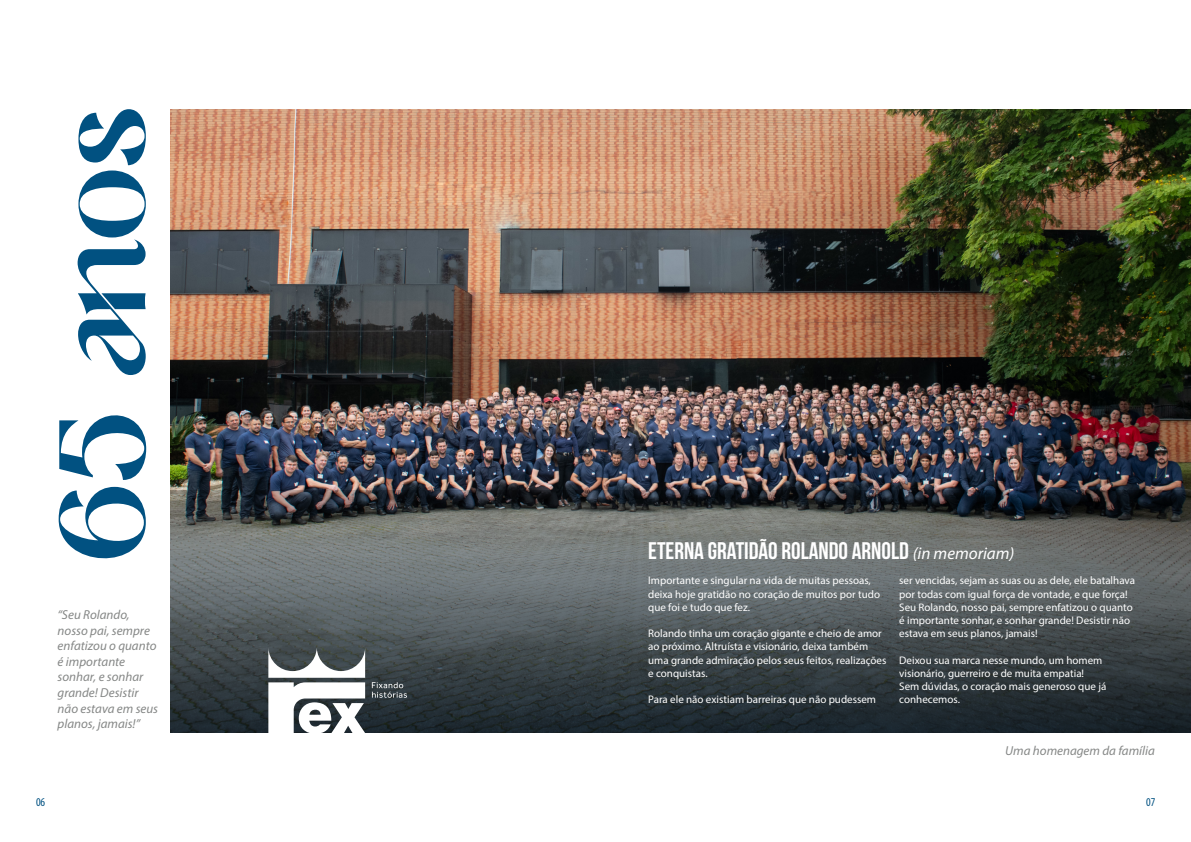
<style>
.page{position:relative;width:1191px;height:842px;background:#fff}
.page>*{position:absolute;margin:0;border:0;box-sizing:border-box;transform-origin:0 0}
.t1{font:122.9px "Alifira";color:#015181}
.t2{font:24px "Bebas Neue";color:#fff}
.t3{font:italic 13px/15.6px "Myriad Pro";color:#858786}
.t4{font:condensed 12px "Myriad Pro";color:#015181}
.t5{font:11px/13.2px "Myriad Pro";color:#fff}
.s1{font-family:"Myriad Pro";font-style:italic;font-size:17px}
</style>
<div class="page">
<img style="left:171px;top:109px;width:1020px;height:382px">
<svg style="left:171px;top:491px;width:1020px;height:242px;background:#4c5254"></svg>
<svg style="left:268px;top:648px;width:97px;height:85px"></svg>
<svg style="left:372px;top:682px;width:35px;height:16px"></svg>
<p class="t1" style="left:33px;top:563px;width:458px;rotate:-90deg">65 anos</p>
<p class="t3" style="left:58px;top:606px;width:102px">“Seu Rolando, nosso pai, sempre enfatizou o quanto é importante sonhar, e sonhar grande! Desistir não estava em seus planos, jamais!”</p>
<p class="t2" style="left:648px;top:538px;width:368px">ETERNA GRATIDÃO ROLANDO ARNOLD <span class="s1">(in memoriam)</span></p>
<p class="t5" style="left:648px;top:574px;width:233px">Importante e singular na vida de muitas pessoas, deixa hoje gratidão no coração de muitos por tudo que foi e tudo que fez.</p>
<p class="t5" style="left:648px;top:627px;width:240px">Rolando tinha um coração gigante e cheio de amor ao próximo. Altruísta e visionário, deixa também uma grande admiração pelos seus feitos, realizações e conquistas.</p>
<p class="t5" style="left:648px;top:693px;width:229px">Para ele não existiam barreiras que não pudessem</p>
<p class="t5" style="left:899px;top:574px;width:237px">ser vencidas, sejam as suas ou as dele, ele batalhava por todas com igual força de vontade, e que força!</p>
<p class="t5" style="left:899px;top:600px;width:235px">Seu Rolando, nosso pai, sempre enfatizou o quanto é importante sonhar, e sonhar grande! Desistir não estava em seus planos, jamais!</p>
<p class="t5" style="left:899px;top:653px;width:205px">Deixou sua marca nesse mundo, um homem visionário, guerreiro e de muita empatia!</p>
<p class="t5" style="left:899px;top:680px;width:209px">Sem dúvidas, o coração mais generoso que já conhecemos.</p>
<p class="t3" style="left:1005px;top:743px;width:151px">Uma homenagem da família</p>
<p class="t4" style="left:36px;top:795px;width:11px">06</p>
<p class="t4" style="left:1146px;top:795px;width:11px">07</p>
</div>
